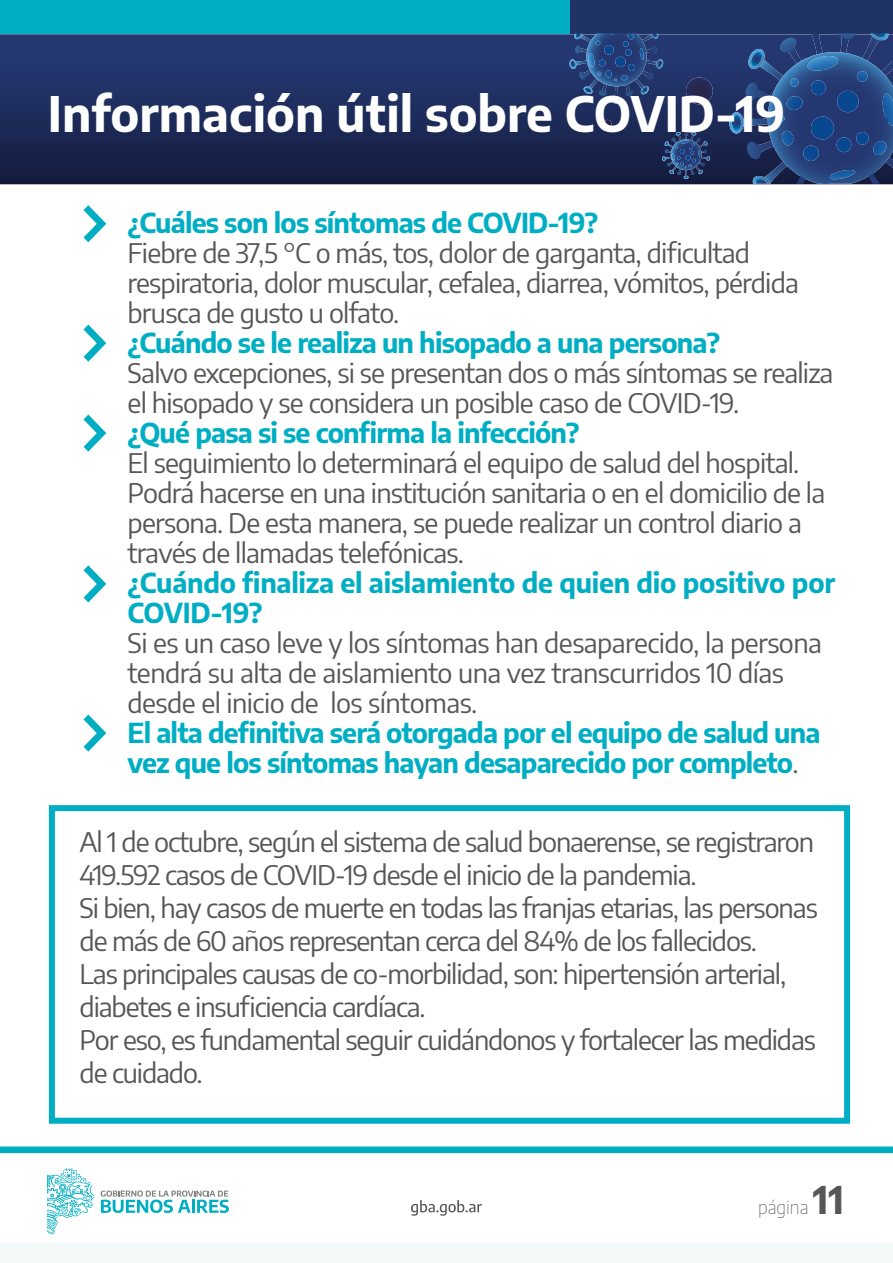
<style>
.page{position:relative;width:893px;height:1263px;background:#fff}
.page>*{position:absolute;margin:0;border:0;box-sizing:border-box;transform-origin:0 0}
.t1{font:700 48px "Encode Sans";color:#fff}
.t2{font:27px/30px "Encode Sans";letter-spacing:-.03em;color:#575756}
.t3{font:700 27px/30px "Encode Sans";letter-spacing:-.03em;color:#00aec3}
.t4{font:700 27px/30px "Encode Sans";letter-spacing:-.01em;color:#00aec3}
.t5{font:100 18px "Encode Sans";color:#575756}
.s1{font-weight:400;color:#575756}
.s2{font-weight:700;font-size:37.5px}
</style>
<div class="page">
<div style="left:570px;top:0;width:323px;height:33px;background:#1f3464"></div>
<div style="left:0;top:0;width:570px;height:33px;background:#00aec3"></div>
<svg style="left:0;top:1146px;width:893px;height:67px"></svg>
<svg style="left:101px;top:1190px;width:128px;height:23px"></svg>
<svg style="left:47px;top:1168px;width:47px;height:67px"></svg>
<svg style="left:411px;top:1200px;width:71px;height:16px"></svg>
<div style="left:0;top:1243px;width:893px;height:20px;background:#f3f9f8"></div>
<svg style="left:0;top:34px;width:729px;height:150px;background:#1d2c5b"></svg>
<svg style="left:662px;top:132px;width:48px;height:47px;background:#28406e"></svg>
<svg style="left:569px;top:33px;width:95px;height:71px;background:#29467d"></svg>
<svg style="left:729px;top:33px;width:164px;height:151px;background:#26447b"></svg>
<img style="left:836px;top:137px;width:16px;height:15px">
<img style="left:685px;top:78px;width:29px;height:26px">
<svg style="left:604px;top:120px;width:8px;height:8px"></svg>
<svg style="left:83px;top:205px;width:23px;height:37px"></svg>
<svg style="left:83px;top:325px;width:23px;height:37px"></svg>
<svg style="left:83px;top:565px;width:23px;height:37px"></svg>
<svg style="left:83px;top:414px;width:23px;height:38px"></svg>
<svg style="left:83px;top:714px;width:23px;height:38px"></svg>
<div style="left:49px;top:805px;width:801px;height:319px;border:6px solid #00aec3"></div>
<h1 class="t1" style="left:48px;top:78px;width:739px">Información útil sobre COVID-19</h1>
<p class="t3" style="left:128px;top:206px;width:472px">¿Cuáles son los síntomas de COVID-19?</p>
<p class="t2" style="left:128px;top:237px;width:673px">Fiebre de 37,5 °C o más, tos, dolor de garganta, dificultad respiratoria, dolor muscular, cefalea, diarrea, vómitos, pérdida brusca de gusto u olfato.</p>
<p class="t3" style="left:128px;top:326px;width:594px">¿Cuándo se le realiza un hisopado a una persona?</p>
<p class="t2" style="left:128px;top:357px;width:707px">Salvo excepciones, si se presentan dos o más síntomas se realiza el hisopado y se considera un posible caso de COVID-19.</p>
<p class="t3" style="left:128px;top:416px;width:454px">¿Qué pasa si se confirma la infección?</p>
<p class="t2" style="left:128px;top:447px;width:699px">El seguimiento lo determinará el equipo de salud del hospital.<br>Podrá hacerse en una institución sanitaria o en el domicilio de la persona. De esta manera, se puede realizar un control diario a través de llamadas telefónicas.</p>
<p class="t4" style="left:128px;top:566px;width:709px">¿Cuándo finaliza el aislamiento de quien dio positivo por<br>COVID-19?</p>
<p class="t2" style="left:128px;top:627px;width:696px">Si es un caso leve y los síntomas han desaparecido, la persona tendrá su alta de aislamiento una vez transcurridos 10 días desde el inicio de los síntomas.</p>
<p class="t3" style="left:128px;top:716px;width:694px">El alta definitiva será otorgada por el equipo de salud una vez que los síntomas hayan desaparecido por completo<span class="s1">.</span></p>
<p class="t2" style="left:80px;top:824px;width:740px;line-height:33px">Al 1 de octubre, según el sistema de salud bonaerense, se registraron 419.592 casos de COVID-19 desde el inicio de la pandemia.<br>Si bien, hay casos de muerte en todas las franjas etarias, las personas de más de 60 años representan cerca del 84% de los fallecidos.<br>Las principales causas de co-morbilidad, son: hipertensión arterial, diabetes e insuficiencia cardíaca.<br>Por eso, es fundamental seguir cuidándonos y fortalecer las medidas de cuidado.</p>
<p class="t5" style="left:758px;top:1195px;width:87px">página <span class="s2">11</span></p>
</div>
